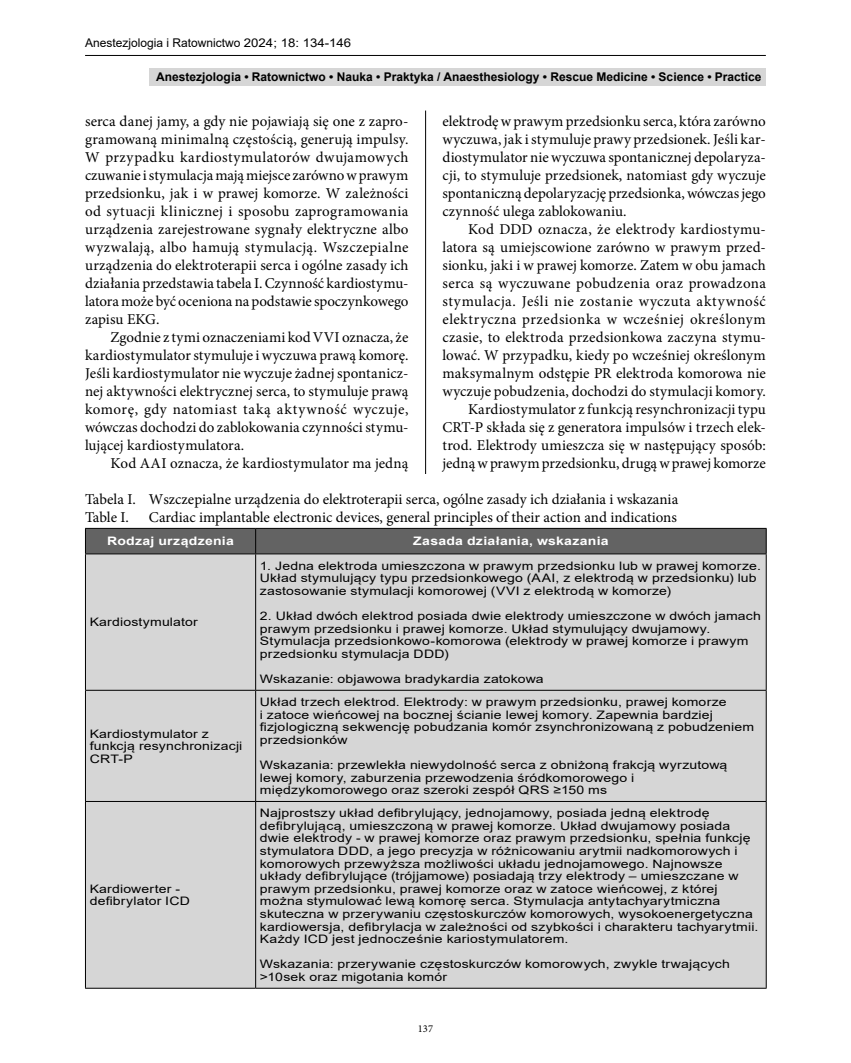
<style>
.page{position:relative;width:851px;height:1063px;background:#fff}
.page>*{position:absolute;margin:0;border:0;box-sizing:border-box;transform-origin:0 0}
.t1{font:15px/18px "Minion Pro";letter-spacing:.005em;color:#000;text-align:justify}
.t2{font:700 12px "Arial";color:#000}
.t3{font:12px "Arial";color:#000}
.t4{font:11.7px/12.6px "Arial";letter-spacing:.015em;color:#000;scale:1.2 1}
.t5{font:700 11.7px "Arial";letter-spacing:.02em;color:#fff;scale:1.2 1}
.t6{font:10.5px "Minion Pro";color:#000}
</style>
<div class="page">
<hr style="left:425px;top:111px;width:1px;height:880px;background:#000">
<hr style="left:85px;top:55px;width:680px;height:1px;background:#000">
<div style="left:149px;top:68px;width:616px;height:17px;background:#d6d6d6"></div>
<div style="left:85px;top:474px;width:680px;height:517px;background:#fff"></div>
<div style="left:86px;top:555px;width:679px;height:433px;background:#d6d6d6"></div>
<hr style="left:255px;top:554px;width:1px;height:136px;background:#000">
<hr style="left:85px;top:690px;width:170px;height:1px;background:#000">
<hr style="left:255px;top:690px;width:511px;height:1px;background:#000">
<hr style="left:255px;top:691px;width:1px;height:110px;background:#000">
<hr style="left:85px;top:801px;width:170px;height:1px;background:#000">
<hr style="left:255px;top:801px;width:511px;height:1px;background:#000">
<hr style="left:255px;top:802px;width:1px;height:186px;background:#000">
<hr style="left:85px;top:554px;width:1px;height:136px;background:#000">
<hr style="left:765px;top:554px;width:1px;height:136px;background:#000">
<hr style="left:85px;top:691px;width:1px;height:110px;background:#000">
<hr style="left:765px;top:691px;width:1px;height:110px;background:#000">
<hr style="left:85px;top:802px;width:1px;height:186px;background:#000">
<hr style="left:765px;top:802px;width:1px;height:186px;background:#000">
<hr style="left:85px;top:988px;width:170px;height:1px;background:#000">
<hr style="left:255px;top:988px;width:511px;height:1px;background:#000">
<svg style="left:85px;top:528px;width:681px;height:26px;background:#5d5d5d"></svg>
<hr style="left:85px;top:554px;width:170px;height:1px;background:#000">
<hr style="left:255px;top:554px;width:511px;height:1px;background:#000">
<p class="t3" style="left:85px;top:35px;width:267px">Anestezjologia i Ratownictwo 2024; 18: 134-146</p>
<p class="t2" style="left:156px;top:68px;width:606px">Anestezjologia • Ratownictwo • Nauka • Praktyka / Anaesthesiology • Rescue Medicine • Science • Practice</p>
<p class="t1" style="left:85px;top:112px;width:325px">serca danej jamy, a gdy nie pojawiają się one z zapro&shy;gramowaną minimalną częstością, generują impulsy.<br>W przypadku kardiostymulatorów dwujamowych czuwanie istymulacja mają miejsce zarówno wprawym przedsionku, jak i w prawej komorze. W zależności od sytuacji klinicznej i sposobu zaprogramowania urządzenia zarejestrowane sygnały elektryczne albo wyzwalają, albo hamują stymulacją. Wszczepialne urządzenia do elektroterapii serca i ogólne zasady ich działania przedstawia tabela I. Czynność kardiostymu&shy;latora może być oceniona na podstawie spoczynkowego zapisu EKG.</p>
<p class="t1" style="left:85px;top:328px;width:325px;text-indent:26px">Zgodnie z tymi oznaczeniami kod VVI oznacza, że kardiostymulator stymuluje i wyczuwa prawą komorę.<br>Jeśli kardiostymulator nie wyczuje żadnej spontanicz&shy;nej aktywności elektrycznej serca, to stymuluje prawą komorę, gdy natomiast taką aktywność wyczuje, wówczas dochodzi do zablokowania czynności stymu&shy;lującej kardiostymulatora.</p>
<p class="t1" style="left:111px;top:454px;width:299px">Kod AAI oznacza, że kardiostymulator ma jedną</p>
<p class="t1" style="left:442px;top:112px;width:325px">elektrodę w prawym przedsionku serca, która zarówno wyczuwa, jak i stymuluje prawy przedsionek. Jeśli kar&shy;diostymulator nie wyczuwa spontanicznej depolaryza&shy;cji, to stymuluje przedsionek, natomiast gdy wyczuje spontaniczną depolaryzację przedsionka, wówczas jego czynność ulega zablokowaniu.</p>
<p class="t1" style="left:442px;top:220px;width:325px;text-align:right">Kod DDD oznacza, że elektrody kardiostymu&shy;latora są umiejscowione zarówno w prawym przed&shy;sionku, jaki i w prawej komorze. Zatem w obu jamach serca są wyczuwane pobudzenia oraz prowadzona stymulacja. Jeśli nie zostanie wyczuta aktywność elektryczna przedsionka w wcześniej określonym czasie, to elektroda przedsionkowa zaczyna stymu&shy;lować. W przypadku, kiedy po wcześniej określonym maksymalnym odstępie PR elektroda komorowa nie wyczuje pobudzenia, dochodzi do stymulacji komory.<br>Kardiostymulator z funkcją resynchronizacji typu CRT-P składa się z generatora impulsów i trzech elek&shy;trod. Elektrody umieszcza się w następujący sposób: jedną wprawym przedsionku, drugą wprawej komorze</p>
<p class="t1" style="left:85px;top:490px;width:594px">Tabela I. Wszczepialne urządzenia do elektroterapii serca, ogólne zasady ich działania i wskazania<br>Table I.</p>
<p class="t1" style="left:149px;top:508px;width:529px">Cardiac implantable electronic devices, general principles of their action and indications</p>
<p class="t5" style="left:107px;top:533px;width:107px">Rodzaj urządzenia</p>
<p class="t5" style="left:413px;top:533px;width:164px">Zasada działania, wskazania</p>
<p class="t4" style="left:90px;top:616px;width:92px">Kardiostymulator</p>
<p class="t4" style="left:90px;top:727px;width:129px">Kardiostymulator z funkcją resynchronizacji<br>CRT-P</p>
<p class="t4" style="left:90px;top:882px;width:85px">Kardiowerter - defibrylator ICD</p>
<p class="t4" style="left:260px;top:559px;width:419px">1. Jedna elektroda umieszczona w prawym przedsionku lub w prawej komorze.<br>Układ stymulujący typu przedsionkowego (AAI, z elektrodą w przedsionku) lub zastosowanie stymulacji komorowej (VVI z elektrodą w komorze)</p>
<p class="t4" style="left:260px;top:610px;width:419px">2. Układ dwóch elektrod posiada dwie elektrody umieszczone w dwóch jamach prawym przedsionku i prawej komorze. Układ stymulujący dwujamowy.<br>Stymulacja przedsionkowo-komorowa (elektrody w prawej komorze i prawym przedsionku stymulacja DDD)</p>
<p class="t4" style="left:260px;top:673px;width:238px">Wskazanie: objawowa bradykardia zatokowa</p>
<p class="t4" style="left:260px;top:696px;width:413px">Układ trzech elektrod. Elektrody: w prawym przedsionku, prawej komorze<br>i zatoce wieńcowej na bocznej ścianie lewej komory. Zapewnia bardziej fizjologiczną sekwencję pobudzania komór zsynchronizowaną z pobudzeniem przedsionków</p>
<p class="t4" style="left:260px;top:759px;width:391px">Wskazania: przewlekła niewydolność serca z obniżoną frakcją wyrzutową lewej komory, zaburzenia przewodzenia śródkomorowego i międzykomorowego oraz szeroki zespół QRS ≥150 ms</p>
<p class="t4" style="left:260px;top:807px;width:417px">Najprostszy układ defibrylujący, jednojamowy, posiada jedną elektrodę defibrylującą, umieszczoną w prawej komorze. Układ dwujamowy posiada dwie elektrody - w prawej komorze oraz prawym przedsionku, spełnia funkcję stymulatora DDD, a jego precyzja w różnicowaniu arytmii nadkomorowych i komorowych przewyższa możliwości układu jednojamowego. Najnowsze układy defibrylujące (trójjamowe) posiadają trzy elektrody – umieszczane w prawym przedsionku, prawej komorze oraz w zatoce wieńcowej, z której można stymulować lewą komorę serca. Stymulacja antytachyarytmiczna skuteczna w przerywaniu częstoskurczów komorowych, wysokoenergetyczna kardiowersja, defibrylacja w zależności od szybkości i charakteru tachyarytmii.<br>Każdy ICD jest jednocześnie kariostymulatorem.</p>
<p class="t4" style="left:260px;top:958px;width:393px">Wskazania: przerywanie częstoskurczów komorowych, zwykle trwających &gt;10sek oraz migotania komór</p>
<p class="t6" style="left:418px;top:1022px;width:17px">137</p>
</div>
